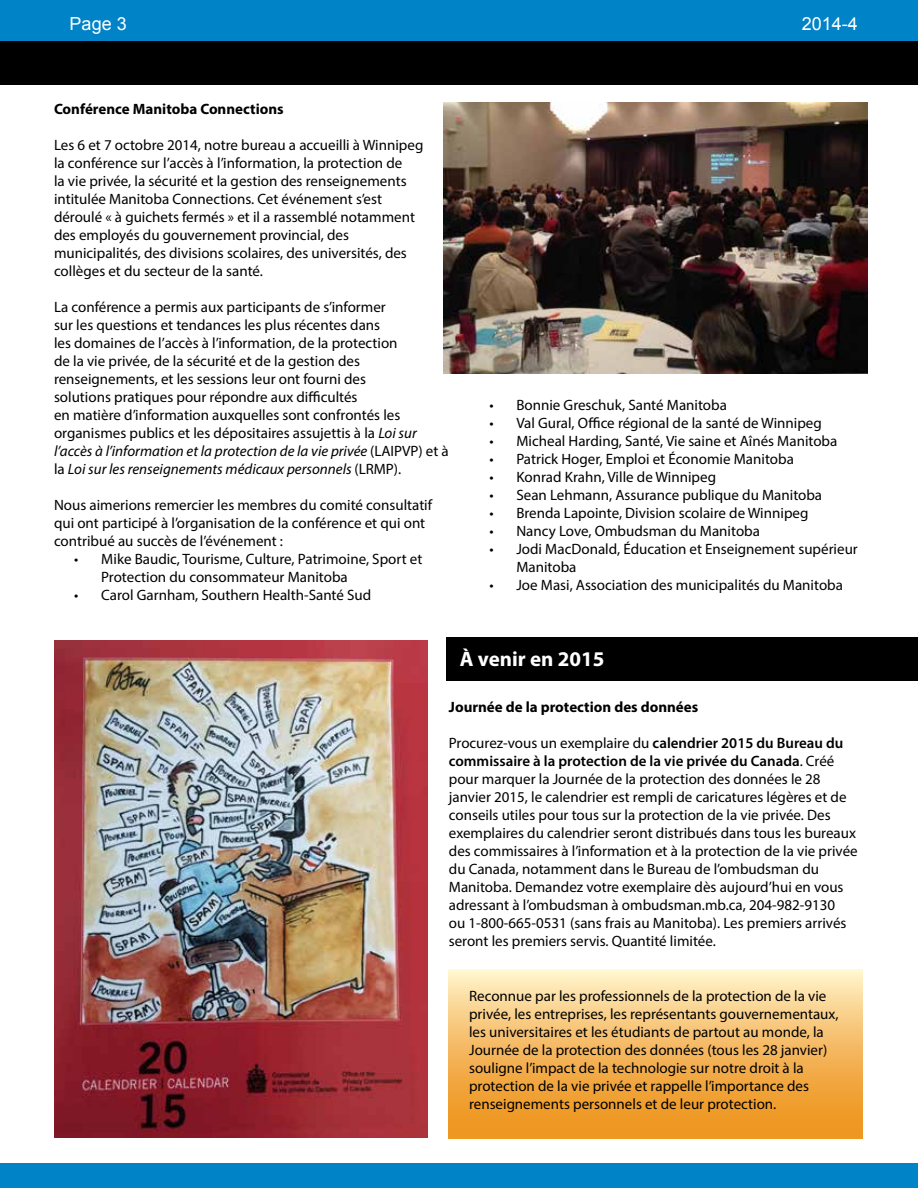
<style>
.page{position:relative;width:918px;height:1188px;background:#fff}
.page>*{position:absolute;margin:0;border:0;box-sizing:border-box;transform-origin:0 0}
.t1{font:700 21px "Myriad Pro";color:#fff}
.t2{font:18px "Arial";color:#fff}
.t3{font:15px/18px "Myriad Pro";color:#000}
.t4{font:700 15px "Myriad Pro";color:#000}
.s1{font-style:italic}
.s2{font-weight:600}
</style>
<div class="page">
<div style="left:0;top:0;width:918px;height:42px;background:#0083c7"></div>
<div style="left:0;top:1164px;width:918px;height:24px;background:#0083c7"></div>
<div style="left:0;top:42px;width:918px;height:43px;background:#000"></div>
<img style="left:444px;top:103px;width:423px;height:270px">
<div style="left:446px;top:637px;width:472px;height:43px;background:#000"></div>
<img style="left:54px;top:640px;width:373px;height:497px">
<svg style="left:449px;top:969px;width:414px;height:170px;background:#f5bb64"></svg>
<p class="t2" style="left:70px;top:12px;width:59px">Page 3</p>
<p class="t2" style="left:802px;top:12px;width:58px">2014-4</p>
<p class="t4" style="left:54px;top:99px;width:231px">Conférence Manitoba Connections</p>
<p class="t3" style="left:54px;top:135px;width:371px">Les 6 et 7 octobre 2014, notre bureau a accueilli à Winnipeg la conférence sur l’accès à l’information, la protection de<br>la vie privée, la sécurité et la gestion des renseignements intitulée Manitoba Connections. Cet événement s’est déroulé « à guichets fermés » et il a rassemblé notamment des employés du gouvernement provincial, des municipalités, des divisions scolaires, des universités, des collèges et du secteur de la santé.</p>
<p class="t3" style="left:54px;top:297px;width:396px">La conférence a permis aux participants de s’informer<br>sur les questions et tendances les plus récentes dans<br>les domaines de l’accès à l’information, de la protection<br>de la vie privée, de la sécurité et de la gestion des renseignements, et les sessions leur ont fourni des<br>solutions pratiques pour répondre aux difficultés<br>en matière d’information auxquelles sont confrontés les organismes publics et les dépositaires assujettis à la <span class="s1">Loi sur l’accès à l’information et la protection de la vie privée</span> (LAIPVP) et à la <span class="s1">Loi sur les renseignements médicaux personnels</span> (LRMP).</p>
<p class="t3" style="left:54px;top:495px;width:380px">Nous aimerions remercier les membres du comité consultatif qui ont participé à l’organisation de la conférence et qui ont contribué au succès de l’événement :</p>
<p class="t3" style="left:101px;top:549px;width:323px;text-indent:-27px">• Mike Baudic, Tourisme, Culture, Patrimoine, Sport et<br>Protection du consommateur Manitoba</p>
<p class="t3" style="left:74px;top:585px;width:299px">• Carol Garnham, Southern Health-Santé Sud</p>
<p class="t3" style="left:489px;top:395px;width:239px">• Bonnie Greschuk, Santé Manitoba</p>
<p class="t3" style="left:489px;top:413px;width:334px">• Val Gural, Office régional de la santé de Winnipeg</p>
<p class="t3" style="left:489px;top:431px;width:350px">• Micheal Harding, Santé, Vie saine et Aînés Manitoba</p>
<p class="t3" style="left:489px;top:449px;width:306px">• Patrick Hoger, Emploi et Économie Manitoba</p>
<p class="t3" style="left:489px;top:467px;width:228px">• Konrad Krahn, Ville de Winnipeg</p>
<p class="t3" style="left:489px;top:485px;width:334px">• Sean Lehmann, Assurance publique du Manitoba</p>
<p class="t3" style="left:489px;top:503px;width:321px">• Brenda Lapointe, Division scolaire de Winnipeg</p>
<p class="t3" style="left:489px;top:521px;width:272px">• Nancy Love, Ombudsman du Manitoba</p>
<p class="t3" style="left:516px;top:539px;width:343px;text-indent:-27px">• Jodi MacDonald, Éducation et Enseignement supérieur<br>Manitoba</p>
<p class="t3" style="left:489px;top:575px;width:355px">• Joe Masi, Association des municipalités du Manitoba</p>
<h1 class="t1" style="left:460px;top:646px;width:146px">À venir en 2015</h1>
<p class="t4" style="left:449px;top:697px;width:251px">Journée de la protection des données</p>
<p class="t3" style="left:449px;top:733px;width:410px">Procurez-vous un exemplaire du <span class="s2">calendrier 2015 du Bureau du commissaire à la protection de la vie privée du Canada</span>. Créé pour marquer la Journée de la protection des données le 28 janvier 2015, le calendrier est rempli de caricatures légères et de conseils utiles pour tous sur la protection de la vie privée. Des exemplaires du calendrier seront distribués dans tous les bureaux des commissaires à l’information et à la protection de la vie privée du Canada, notamment dans le Bureau de l’ombudsman du Manitoba. Demandez votre exemplaire dès aujourd’hui en vous adressant à l’ombudsman à ombudsman.mb.ca, 204-982-9130<br>ou 1-800-665-0531 (sans frais au Manitoba). Les premiers arrivés seront les premiers servis. Quantité limitée.</p>
<p class="t3" style="left:469px;top:987px;width:371px">Reconnue par les professionnels de la protection de la vie privée, les entreprises, les représentants gouvernementaux, les universitaires et les étudiants de partout au monde, la Journée de la protection des données (tous les 28 janvier) souligne l’impact de la technologie sur notre droit à la protection de la vie privée et rappelle l’importance des renseignements personnels et de leur protection.</p>
</div>
